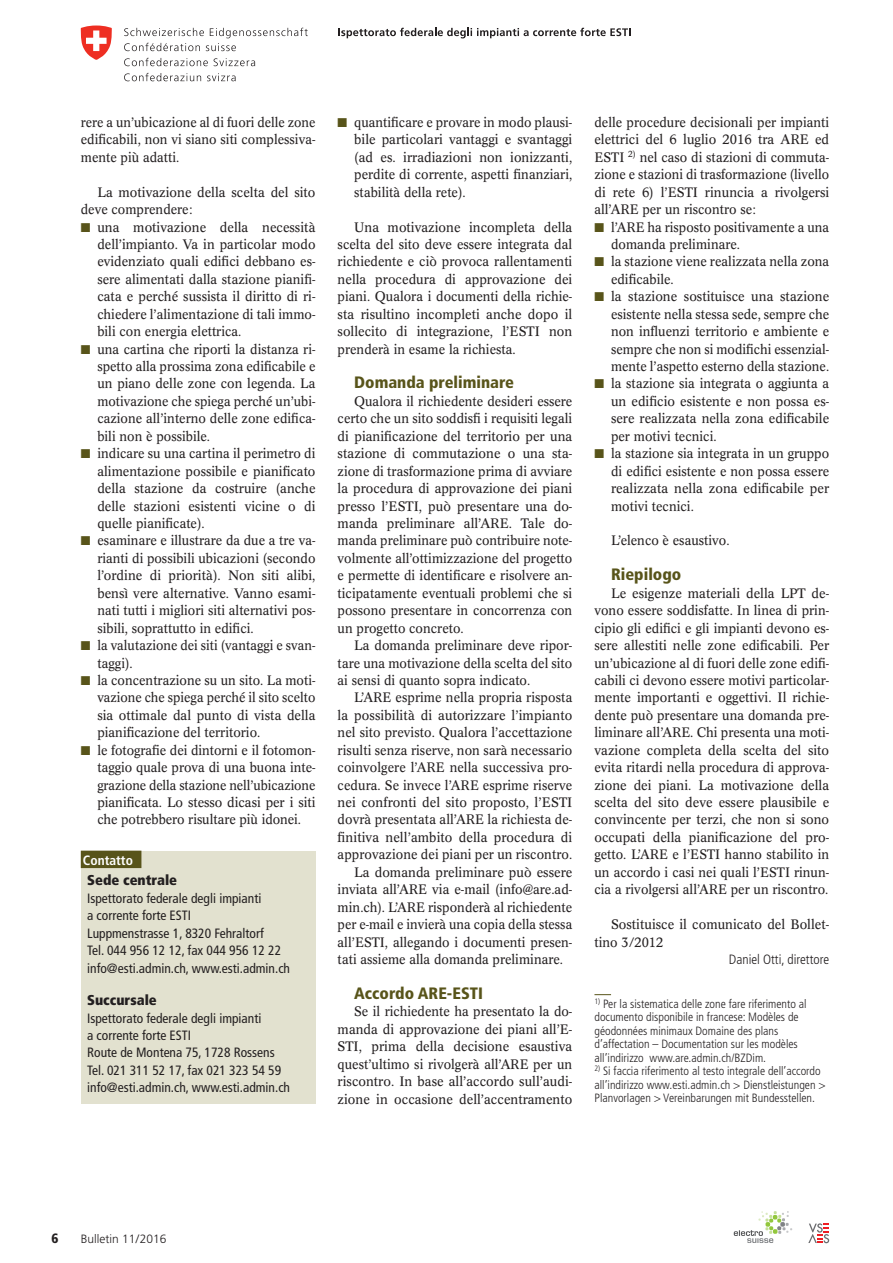
<style>
.page{position:relative;width:893px;height:1263px;background:#fff}
.page>*{position:absolute;margin:0;border:0;box-sizing:border-box;transform-origin:0 0}
.t1{font:900 condensed 16.5px "Frutiger LT Std";color:#58541a}
.t2{font:900 condensed 14.25px "Frutiger LT Std";color:#231f20}
.t3{font:13.5px/17.4px "Concorde BQ";color:#231f20;text-align:justify;scale:.95 1}
.t4{font:13.5px/17.4px "Concorde BQ";color:#231f20;text-align:justify;scale:.96 1}
.t5{font:condensed 13.5px/17.4px "Frutiger LT Std";color:#231f20}
.t6{font:13.5px/17.4px "Concorde BQ";color:#231f20;scale:.94 1}
.t7{font:300 condensed 13.5px "Frutiger LT Std";color:#231f20}
.t8{font:700 condensed 13.5px "Frutiger LT Std";color:#fff}
.t9{font:900 condensed 13.5px "Frutiger LT Std";color:#231f20}
.t10{font:300 condensed 12px/13.5px "Frutiger LT Std";color:#231f20}
.t11{font:300 12px "Frutiger LT Std";color:#231f20}
.s1{color:#58541a}
</style>
<div class="page">
<svg style="left:124px;top:28px;width:184px;height:23px"></svg>
<svg style="left:124px;top:58px;width:84px;height:8px"></svg>
<svg style="left:214px;top:58px;width:41px;height:8px"></svg>
<svg style="left:124px;top:73px;width:77px;height:8px"></svg>
<svg style="left:207px;top:73px;width:29px;height:8px"></svg>
<svg style="left:81px;top:26px;width:31px;height:34px"></svg>
<svg style="left:338px;top:28px;width:292px;height:10px"></svg>
<svg style="left:808px;top:1223px;width:21px;height:20px"></svg>
<svg style="left:734px;top:1211px;width:58px;height:32px"></svg>
<div style="left:81px;top:851px;width:234px;height:252px;background:#e2e1cf"></div>
<div style="left:81px;top:851px;width:60px;height:17px;background:#58541a"></div>
<svg style="left:594px;top:994px;width:17px;height:1px"></svg>
<p class="t6" style="left:81px;top:114px;width:251px;text-align:justify">rere a un’ubicazione al di fuori delle zone edificabili, non vi siano siti complessiva&shy;mente più adatti.</p>
<p class="t4" style="left:81px;top:183px;width:246px;text-indent:17px">La motivazione della scelta del sito deve comprendere:</p>
<p class="t4" style="left:97px;top:218px;width:229px;text-indent:-17px"><span class="s1">■</span> una motivazione della necessità dell’impianto. Va in particolar modo evidenziato quali edifici debbano es&shy;sere alimentati dalla stazione pianifi&shy;cata e perché sussista il diritto di ri&shy;chiedere l’alimentazione di tali immo&shy;bili con energia elettrica.</p>
<p class="t3" style="left:97px;top:340px;width:231px;text-indent:-17px"><span class="s1">■</span> una cartina che riporti la distanza ri&shy;spetto alla prossima zona edificabile e un piano delle zone con legenda. La motivazione che spiega perché un’ubi&shy;cazione all’interno delle zone edifica&shy;bili non è possibile.</p>
<p class="t3" style="left:97px;top:445px;width:231px;text-indent:-17px"><span class="s1">■</span> indicare su una cartina il perimetro di alimentazione possibile e pianificato della stazione da costruire (anche delle stazioni esistenti vicine o di quelle pianificate).</p>
<p class="t3" style="left:97px;top:532px;width:231px;text-indent:-17px"><span class="s1">■</span> esaminare e illustrare da due a tre va&shy;rianti di possibili ubicazioni (secondo l’ordine di priorità). Non siti alibi, bensì vere alternative. Vanno esami&shy;nati tutti i migliori siti alternativi pos&shy;sibili, soprattutto in edifici.</p>
<p class="t6" style="left:97px;top:637px;width:234px;text-indent:-17px"><span class="s1">■</span> la valutazione dei siti (vantaggi e svan&shy;taggi).</p>
<p class="t3" style="left:97px;top:672px;width:231px;text-indent:-17px"><span class="s1">■</span> la concentrazione su un sito. La moti&shy;vazione che spiega perché il sito scelto sia ottimale dal punto di vista della pianificazione del territorio.</p>
<p class="t3" style="left:97px;top:741px;width:231px;text-indent:-17px"><span class="s1">■</span> le fotografie dei dintorni e il fotomon&shy;taggio quale prova di una buona inte&shy;grazione della stazione nell’ubicazione pianificata. Lo stesso dicasi per i siti che potrebbero risultare più idonei.</p>
<p class="t8" style="left:83px;top:852px;width:52px">Contatto</p>
<p class="t2" style="left:87px;top:872px;width:92px">Sede centrale</p>
<p class="t5" style="left:87px;top:889px;width:204px">Ispettorato federale degli impianti<br>a corrente forte ESTI<br>Luppmenstrasse 1, 8320 Fehraltorf<br>Tel. 044 956 12 12, fax 044 956 12 22 info@esti.admin.ch, www.esti.admin.ch</p>
<p class="t2" style="left:87px;top:991px;width:71px">Succursale</p>
<p class="t5" style="left:87px;top:1009px;width:204px">Ispettorato federale degli impianti<br>a corrente forte ESTI<br>Route de Montena 75, 1728 Rossens Tel. 021 311 52 17, fax 021 323 54 59 info@esti.admin.ch, www.esti.admin.ch</p>
<p class="t3" style="left:354px;top:114px;width:231px;text-indent:-17px"><span class="s1">■</span> quantificare e provare in modo plausi&shy;bile particolari vantaggi e svantaggi (ad es. irradiazioni non ionizzanti, perdite di corrente, aspetti finanziari, stabilità della rete).</p>
<p class="t4" style="left:338px;top:218px;width:246px;text-indent:17px">Una motivazione incompleta della scelta del sito deve essere integrata dal richiedente e ciò provoca rallentamenti nella procedura di approvazione dei piani. Qualora i documenti della richie&shy;sta risultino incompleti anche dopo il sollecito di integrazione, l’ESTI non prenderà in esame la richiesta.</p>
<p class="t1" style="left:354px;top:373px;width:161px">Domanda preliminare</p>
<p class="t3" style="left:338px;top:393px;width:249px;text-indent:17px">Qualora il richiedente desideri essere certo che un sito soddisfi i requisiti legali di pianificazione del territorio per una stazione di commutazione o una sta&shy;zione di trasformazione prima di avviare la procedura di approvazione dei piani presso l’ESTI, può presentare una do&shy;manda preliminare all’ARE. Tale do&shy;manda preliminare può contribuire note&shy;volmente all’ottimizzazione del progetto e permette di identificare e risolvere an&shy;ticipatamente eventuali problemi che si possono presentare in concorrenza con un progetto concreto.</p>
<p class="t4" style="left:338px;top:637px;width:246px;text-indent:17px">La domanda preliminare deve ripor&shy;tare una motivazione della scelta del sito ai sensi di quanto sopra indicato.</p>
<p class="t3" style="left:354px;top:689px;width:231px">L’ARE esprime nella propria risposta</p>
<p class="t4" style="left:338px;top:706px;width:246px">la possibilità di autorizzare l’impianto</p>
<p class="t3" style="left:338px;top:724px;width:249px">nel sito previsto. Qualora l’accettazione</p>
<p class="t3" style="left:338px;top:741px;width:249px">risulti senza riserve, non sarà necessario</p>
<p class="t3" style="left:338px;top:759px;width:249px">coinvolgere l’ARE nella successiva pro-</p>
<p class="t3" style="left:338px;top:776px;width:249px">cedura. Se invece l’ARE esprime riserve</p>
<p class="t4" style="left:338px;top:794px;width:246px">nei confronti del sito proposto, l’ESTI</p>
<p class="t3" style="left:338px;top:811px;width:249px">dovrà presentata all’ARE la richiesta de-</p>
<p class="t4" style="left:338px;top:829px;width:246px">finitiva nell’ambito della procedura di</p>
<p class="t3" style="left:338px;top:846px;width:249px">approvazione dei piani per un riscontro.</p>
<p class="t4" style="left:354px;top:863px;width:229px">La domanda preliminare può essere</p>
<p class="t4" style="left:338px;top:881px;width:246px">inviata all’ARE via e-mail (info@are.ad-</p>
<p class="t3" style="left:338px;top:898px;width:249px">min.ch). L’ARE risponderà al richiedente</p>
<p class="t6" style="left:338px;top:916px;width:251px">per e-mail e invierà una copia della stessa</p>
<p class="t3" style="left:338px;top:933px;width:249px">all’ESTI, allegando i documenti presen-</p>
<p class="t3" style="left:338px;top:951px;width:239px">tati assieme alla domanda preliminare.</p>
<p class="t1" style="left:354px;top:983px;width:130px">Accordo ARE-ESTI</p>
<p class="t3" style="left:338px;top:1003px;width:249px;text-indent:17px">Se il richiedente ha presentato la do&shy;manda di approvazione dei piani all’E-STI, prima della decisione esaustiva quest’ultimo si rivolgerà all’ARE per un riscontro. In base all’accordo sull’audi&shy;zione in occasione dell’accentramento</p>
<p class="t3" style="left:594px;top:114px;width:249px">delle procedure decisionali per impianti elettrici del 6 luglio 2016 tra ARE ed ESTI <sup>2)</sup> nel caso di stazioni di commuta&shy;zione e stazioni di trasformazione (livello di rete 6) l’ESTI rinuncia a rivolgersi all’ARE per un riscontro se:</p>
<p class="t6" style="left:611px;top:218px;width:234px;text-indent:-17px"><span class="s1">■</span> l’ARE ha risposto positivamente a una domanda preliminare.</p>
<p class="t3" style="left:611px;top:253px;width:231px;text-indent:-17px"><span class="s1">■</span> la stazione viene realizzata nella zona edificabile.</p>
<p class="t4" style="left:611px;top:288px;width:229px;text-indent:-17px"><span class="s1">■</span> la stazione sostituisce una stazione esistente nella stessa sede, sempre che non influenzi territorio e ambiente e sempre che non si modifichi essenzial&shy;mente l’aspetto esterno della stazione.</p>
<p class="t3" style="left:611px;top:375px;width:231px;text-indent:-17px"><span class="s1">■</span> la stazione sia integrata o aggiunta a un edificio esistente e non possa es&shy;sere realizzata nella zona edificabile per motivi tecnici.</p>
<p class="t3" style="left:611px;top:445px;width:231px;text-indent:-17px"><span class="s1">■</span> la stazione sia integrata in un gruppo di edifici esistente e non possa essere realizzata nella zona edificabile per motivi tecnici.</p>
<p class="t3" style="left:611px;top:532px;width:126px">L’elenco è esaustivo.</p>
<p class="t1" style="left:611px;top:565px;width:72px">Riepilogo</p>
<p class="t4" style="left:594px;top:584px;width:246px;text-indent:17px">Le esigenze materiali della LPT de&shy;vono essere soddisfatte. In linea di prin&shy;cipio gli edifici e gli impianti devono es&shy;sere allestiti nelle zone edificabili. Per un’ubicazione al di fuori delle zone edifi&shy;cabili ci devono essere motivi particolar&shy;mente importanti e oggettivi. Il richie&shy;dente può presentare una domanda pre&shy;liminare all’ARE. Chi presenta una moti&shy;vazione completa della scelta del sito evita ritardi nella procedura di approva&shy;zione dei piani. La motivazione della scelta del sito deve essere plausibile e convincente per terzi, che non si sono occupati della pianificazione del pro&shy;getto. L’ARE e l’ESTI hanno stabilito in un accordo i casi nei quali l’ESTI rinun&shy;cia a rivolgersi all’ARE per un riscontro.</p>
<p class="t4" style="left:594px;top:916px;width:246px;text-indent:17px">Sostituisce il comunicato del Bollet&shy;tino 3/2012</p>
<p class="t7" style="left:729px;top:952px;width:102px">Daniel Otti, direttore</p>
<p class="t10" style="left:594px;top:997px;width:214px"><sup>1)</sup> Per la sistematica delle zone fare riferimento al documento disponibile in francese: Modèles de géodonnées minimaux Domaine des plans d’affectation – Documentation sur les modèles all’indirizzo www.are.admin.ch/BZDim.</p>
<p class="t10" style="left:594px;top:1064px;width:233px"><sup>2)</sup> Si faccia riferimento al testo integrale dell’accordo all’indirizzo www.esti.admin.ch &gt; Dienstleistungen &gt;<br>Planvorlagen &gt; Vereinbarungen mit Bundesstellen.</p>
<p class="t9" style="left:52px;top:1230px;width:9px">6</p>
<p class="t11" style="left:81px;top:1232px;width:87px">Bulletin 11/2016</p>
</div>
